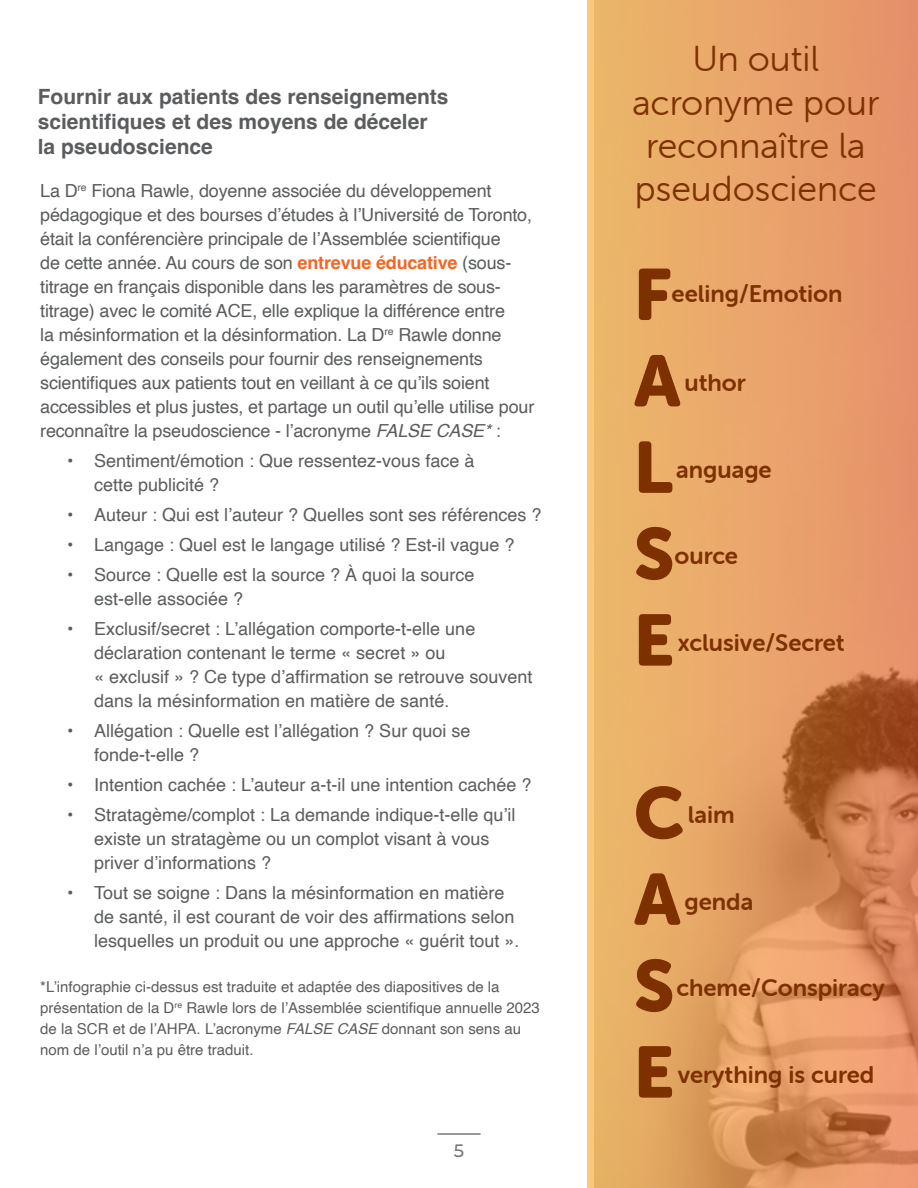
<style>
.page{position:relative;width:918px;height:1188px;background:#fff}
.page>*{position:absolute;margin:0;border:0;box-sizing:border-box;transform-origin:0 0}
.t1{font:72px "Museo Sans Rounded 900";color:#7d3000}
.t2{font:36px/43.2px "Museo Sans Rounded 300";color:#7d3000;text-align:center}
.t3{font:24px "Museo Sans Rounded 700";color:#7d3000}
.t4{font:700 21px/25.2px "Helvetica";color:#5a5c5e}
.t5{font:18px/24px "Helvetica";color:#5a5c5e}
.t6{font:500 18px "Montserrat";color:#77787a}
.t7{font:15px/21px "Helvetica";color:#5a5c5e}
.s1{font-weight:700;color:#f26724}
.s2{font-style:italic}
</style>
<div class="page">
<hr style="left:437px;top:1133px;width:44px;height:2px;background:#77787a">
<svg style="left:587px;top:0;width:331px;height:1188px;background:#e49f65"></svg>
<p class="t4" style="left:38px;top:86px;width:412px">Fournir aux patients des renseignements scientifiques et des moyens de déceler la pseudoscience</p>
<p class="t5" style="left:40px;top:179px;width:496px">La D<sup>re</sup> Fiona Rawle, doyenne associée du développement pédagogique et des bourses d’études à l’Université de Toronto, était la conférencière principale de l’Assemblée scientifique<br>de cette année. Au cours de son <span class="s1">entrevue éducative</span> (sous&shy;titrage en français disponible dans les paramètres de sous&shy;titrage) avec le comité ACE, elle explique la différence entre<br>la mésinformation et la désinformation. La D<sup>re</sup> Rawle donne également des conseils pour fournir des renseignements scientifiques aux patients tout en veillant à ce qu’ils soient accessibles et plus justes, et partage un outil qu’elle utilise pour reconnaître la pseudoscience - l’acronyme <span class="s2">FALSE CASE*</span> :</p>
<p class="t5" style="left:94px;top:449px;width:382px;text-indent:-27px">• Sentiment/émotion : Que ressentez-vous face à cette publicité ?</p>
<p class="t5" style="left:67px;top:503px;width:476px">• Auteur : Qui est l’auteur ? Quelles sont ses références ?</p>
<p class="t5" style="left:67px;top:533px;width:449px">• Langage : Quel est le langage utilisé ? Est-il vague ?</p>
<p class="t5" style="left:94px;top:563px;width:382px;text-indent:-27px">• Source : Quelle est la source ? À quoi la source est-elle associée ?</p>
<p class="t5" style="left:94px;top:617px;width:440px;text-indent:-27px">• Exclusif/secret : L’allégation comporte-t-elle une déclaration contenant le terme « secret » ou<br>« exclusif » ? Ce type d’affirmation se retrouve souvent dans la mésinformation en matière de santé.</p>
<p class="t5" style="left:94px;top:719px;width:378px;text-indent:-27px">• Allégation : Quelle est l’allégation ? Sur quoi se fonde-t-elle ?</p>
<p class="t5" style="left:67px;top:773px;width:466px">• Intention cachée : L’auteur a-t-il une intention cachée ?</p>
<p class="t5" style="left:94px;top:803px;width:423px;text-indent:-27px">• Stratagème/complot : La demande indique-t-elle qu’il existe un stratagème ou un complot visant à vous priver d’informations ?</p>
<p class="t5" style="left:94px;top:881px;width:427px;text-indent:-27px">• Tout se soigne : Dans la mésinformation en matière de santé, il est courant de voir des affirmations selon lesquelles un produit ou une approche « guérit tout ».</p>
<p class="t7" style="left:40px;top:976px;width:501px">*L’infographie ci-dessus est traduite et adaptée des diapositives de la présentation de la D<sup>re</sup> Rawle lors de l’Assemblée scientifique annuelle 2023 de la SCR et de l’AHPA. L’acronyme <span class="s2">FALSE CASE</span> donnant son sens au nom de l’outil n’a pu être traduit.</p>
<p class="t6" style="left:454px;top:1138px;width:12px">5</p>
<h2 class="t2" style="left:632px;top:38px;width:248px">Un outil acronyme pour reconnaître la pseudoscience</h2>
<h1 class="t1" style="left:634px;top:254px;width:39px">F</h1>
<h3 class="t3" style="left:672px;top:280px;width:173px">eeling/Emotion</h3>
<h1 class="t1" style="left:634px;top:340px;width:49px">A</h1>
<h3 class="t3" style="left:685px;top:370px;width:63px">uthor</h3>
<h1 class="t1" style="left:634px;top:427px;width:40px">L</h1>
<h3 class="t3" style="left:676px;top:456px;width:97px">anguage</h3>
<h1 class="t1" style="left:634px;top:513px;width:42px">S</h1>
<h3 class="t3" style="left:675px;top:543px;width:65px">ource</h3>
<h1 class="t1" style="left:634px;top:600px;width:42px">E</h1>
<h3 class="t3" style="left:678px;top:629px;width:168px">xclusive/Secret</h3>
<h1 class="t1" style="left:634px;top:772px;width:52px">C</h1>
<h3 class="t3" style="left:688px;top:802px;width:48px">laim</h3>
<h1 class="t1" style="left:634px;top:859px;width:49px">A</h1>
<h3 class="t3" style="left:685px;top:888px;width:70px">genda</h3>
<h1 class="t1" style="left:634px;top:945px;width:42px">S</h1>
<h3 class="t3" style="left:676px;top:975px;width:210px">cheme/Conspiracy</h3>
<h1 class="t1" style="left:634px;top:1032px;width:42px">E</h1>
<h3 class="t3" style="left:678px;top:1061px;width:198px">verything is cured</h3>
</div>
